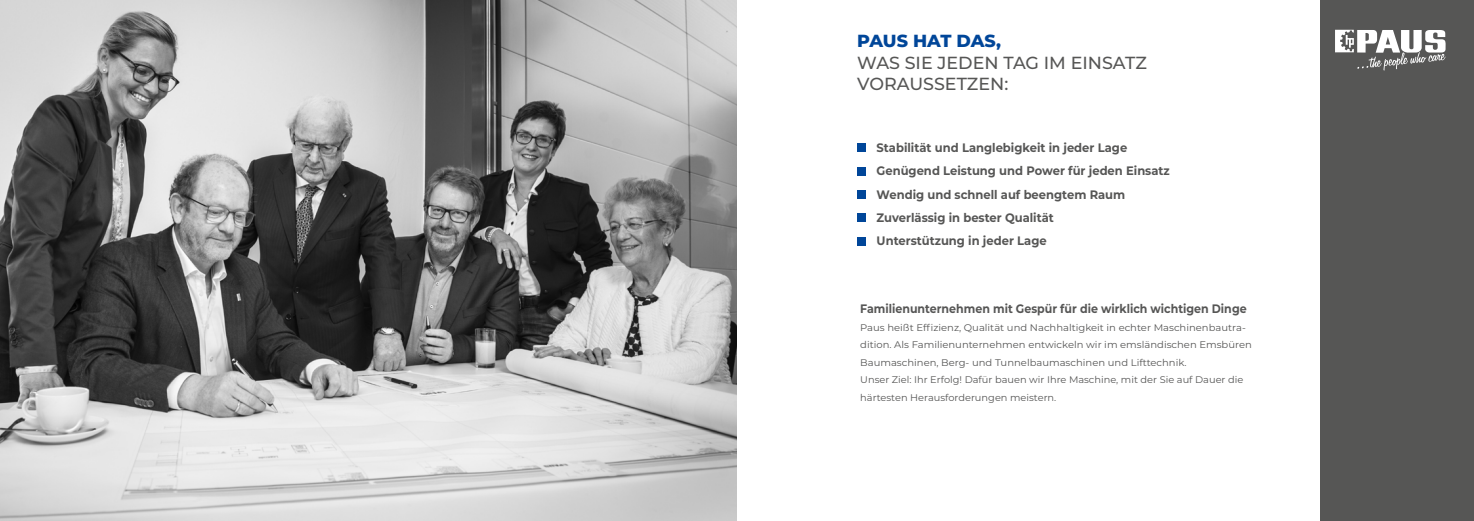
<style>
.page{position:relative;width:1474px;height:521px;background:#fff}
.page>*{position:absolute;margin:0;border:0;box-sizing:border-box;transform-origin:0 0}
.t1{font:500 17.5px/21.9px "Montserrat";color:#565655}
.t2{font:800 17.5px "Montserrat";letter-spacing:-.01em;color:#004699}
.t3{font:700 12.25px/23.4px "Montserrat";color:#565655;scale:.94 1}
.t4{font:700 12.25px "Montserrat";color:#565655;scale:.9 1}
.t5{font:9.62px/17.5px "Montserrat";color:#565655;scale:1.04 1}
</style>
<div class="page">
<div style="left:1320px;top:0;width:153px;height:521px;background:#565655"></div>
<svg style="left:1335px;top:30px;width:110px;height:40px"></svg>
<div style="left:857px;top:144px;width:8px;height:8px;background:#004699"></div>
<div style="left:857px;top:167px;width:8px;height:8px;background:#004699"></div>
<div style="left:857px;top:190px;width:8px;height:9px;background:#004699"></div>
<div style="left:857px;top:214px;width:8px;height:8px;background:#004699"></div>
<div style="left:857px;top:237px;width:8px;height:8px;background:#004699"></div>
<img style="left:0;top:0;width:737px;height:521px">
<h1 class="t2" style="left:857px;top:28px;width:145px">PAUS HAT DAS,</h1>
<h1 class="t1" style="left:857px;top:51px;width:291px">WAS SIE JEDEN TAG IM EINSATZ<br>VORAUSSETZEN:</h1>
<p class="t3" style="left:876px;top:135px;width:313px">Stabilität und Langlebigkeit in jeder Lage Genügend Leistung und Power für jeden Einsatz Wendig und schnell auf beengtem Raum Zuverlässig in bester Qualität<br>Unterstützung in jeder Lage</p>
<p class="t4" style="left:860px;top:300px;width:431px">Familienunternehmen mit Gespür für die wirklich wichtigen Dinge</p>
<p class="t5" style="left:860px;top:318px;width:378px">Paus heißt Effizienz, Qualität und Nachhaltigkeit in echter Maschinenbautra&shy;dition. Als Familienunternehmen entwickeln wir im emsländischen Emsbüren Baumaschinen, Berg- und Tunnelbaumaschinen und Lifttechnik.<br>Unser Ziel: Ihr Erfolg! Dafür bauen wir Ihre Maschine, mit der Sie auf Dauer die härtesten Herausforderungen meistern.</p>
</div>
